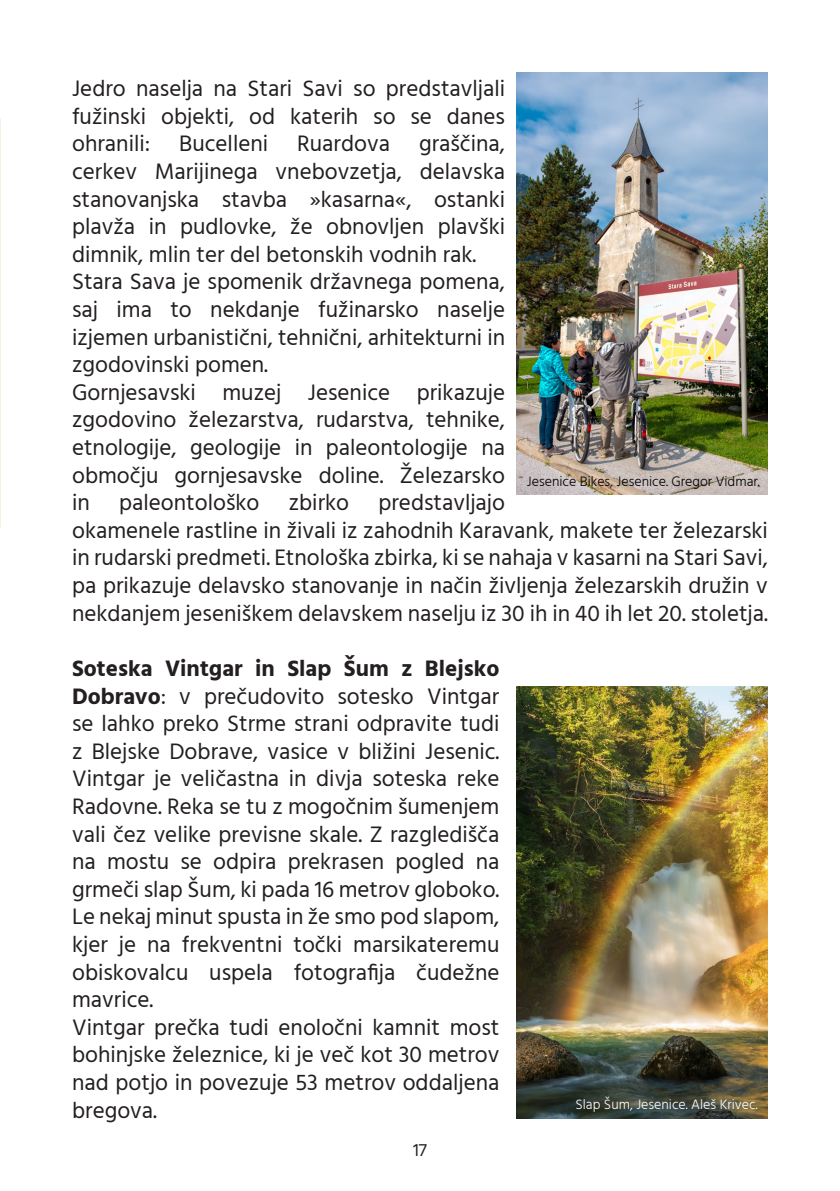
<style>
.page{position:relative;width:840px;height:1191px;background:#fff}
.page>*{position:absolute;margin:0;border:0;box-sizing:border-box;transform-origin:0 0}
.t1{font:23px/27.6px "Hind";color:#231f20}
.t2{font:18px "Hind";color:#231f20}
.t3{font:300 14px "Hind";color:#000}
.t4{font:300 14px "Hind";color:#fff}
.s1{font-weight:700}
</style>
<div class="page">
<img style="left:516px;top:72px;width:251px;height:422px">
<img style="left:516px;top:686px;width:251px;height:433px">
<p class="t1" style="left:72px;top:76px;width:434px;text-align:justify">Jedro naselja na Stari Savi so predstavljali fužinski objekti, od katerih so se danes ohranili:</p>
<p class="t1" style="left:72px;top:131px;width:434px;text-indent:347px">graščina, cerkev Marijinega vnebovzetja, delavska stanovanjska stavba »kasarna«, ostanki plavža in pudlovke, že obnovljen plavški dimnik, mlin ter del betonskih vodnih rak.<br>Stara Sava je spomenik državnega pomena, saj ima to nekdanje fužinarsko naselje izjemen urbanistični, tehnični, arhitekturni in zgodovinski pomen.<br>Gornjesavski muzej Jesenice prikazuje zgodovino železarstva, rudarstva, tehnike, etnologije, geologije in paleontologije na območju gornjesavske doline. Železarsko in</p>
<p class="t1" style="left:179px;top:131px;width:90px">Bucelleni</p>
<p class="t1" style="left:297px;top:131px;width:94px">Ruardova</p>
<p class="t3" style="left:526px;top:472px;width:234px">Jesenice Bikes, Jesenice. Gregor Vidmar.</p>
<p class="t1" style="left:72px;top:490px;width:697px;text-indent:306px">predstavljajo<br>okamenele rastline in živali iz zahodnih Karavank, makete ter železarski in rudarski predmeti. Etnološka zbirka, ki se nahaja v kasarni na Stari Savi, pa prikazuje delavsko stanovanje in način življenja železarskih družin v nekdanjem jeseniškem delavskem naselju iz 30 ih in 40 ih let 20. stoletja.</p>
<p class="t1" style="left:72px;top:655px;width:428px"><span class="s1">Soteska Vintgar in Slap Šum z Blejsko Dobravo</span>: v prečudovito sotesko Vintgar se lahko preko Strme strani odpravite tudi z Blejske Dobrave, vasice v bližini Jesenic.<br>Vintgar je veličastna in divja soteska reke Radovne. Reka se tu z mogočnim šumenjem vali čez velike previsne skale. Z razgledišča na mostu se odpira prekrasen pogled na grmeči slap Šum, ki pada 16 metrov globoko.<br>Le nekaj minut spusta in že smo pod slapom, kjer je na frekventni točki marsikateremu obiskovalcu uspela fotografija čudežne mavrice.<br>Vintgar prečka tudi enoločni kamnit most bohinjske železnice, ki je več kot 30 metrov nad potjo in povezuje 53 metrov oddaljena bregova.</p>
<p class="t1" style="left:119px;top:490px;width:142px">paleontološko</p>
<p class="t1" style="left:288px;top:490px;width:62px">zbirko</p>
<p class="t4" style="left:575px;top:1095px;width:183px">Slap Šum, Jesenice. Aleš Krivec.</p>
<p class="t2" style="left:413px;top:1137px;width:15px">17</p>
</div>
